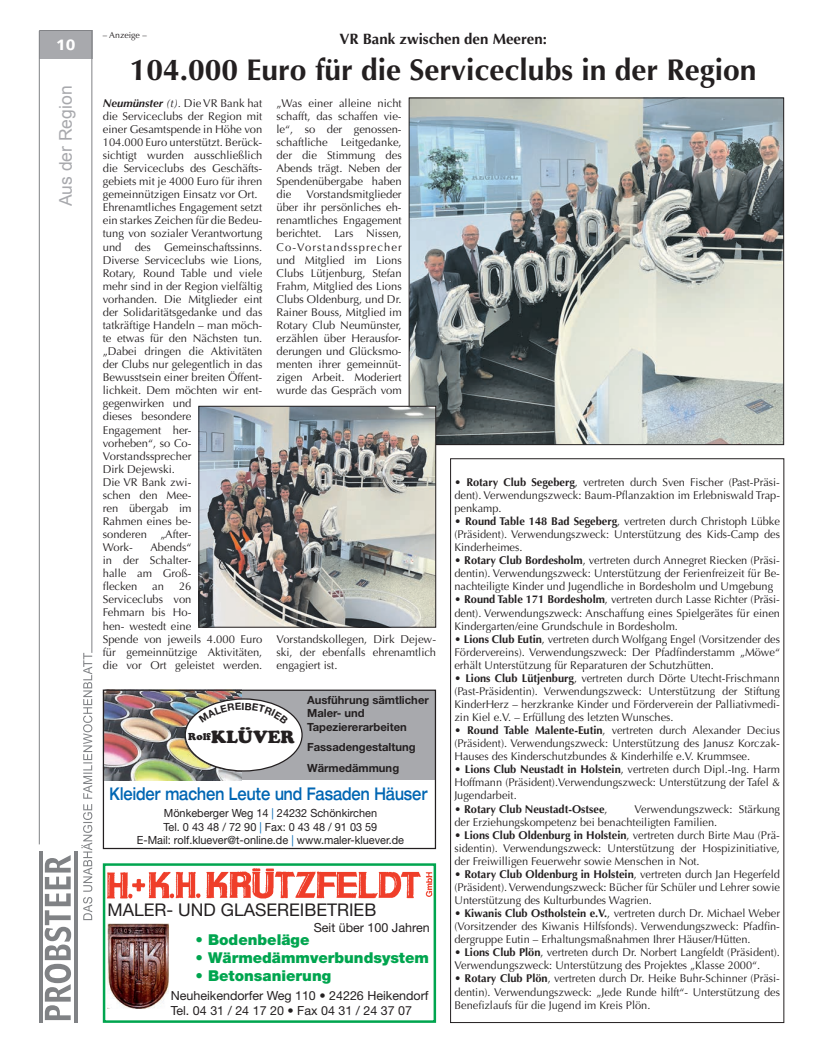
<style>
.page{position:relative;width:819px;height:1053px;background:#fff}
.page>*{position:absolute;margin:0;border:0;box-sizing:border-box;transform-origin:0 0}
.t1{font:700 30px "Optima";color:#231f20}
.t2{font:500 expanded 17.5px "Helvetica Neue";color:#0166b3;scale:.74 1}
.t3{font:17.5px "Helvetica Neue";color:#231f20}
.t4{font:17.5px "Arial";color:#a8a9ad}
.t5{font:17.5px "Cooper Black Std";color:#231f20}
.t6{font:900 15px "Helvetica Neue";color:#00a54f}
.t7{font:700 15px "Optima";color:#231f20}
.t8{font:900 15px "Syntax LT Std";color:#fff}
.t9{font:12.5px/15px "Helvetica Neue";color:#231f20}
.t10{font:11.25px/13px "Optima";color:#231f20;text-align:justify}
.t11{font:11.25px/13.5px "Helvetica Neue";color:#231f20;text-align:center}
.t12{font:700 11.25px/13.5px "Helvetica Neue";color:#231f20}
.t13{font:700 11.25px "Optima";color:#231f20}
.t14{font:700 10px "Helvetica Neue";color:#231f20}
.t15{font:8.75px "Optima";color:#231f20}
.s1{font-weight:700;font-style:italic}
.s2{font-style:italic}
.s3{color:#0166b3}
.s4{font-weight:700}
.s5{font-weight:400}
</style>
<div class="page">
<hr style="left:39px;top:851px;width:4px;height:171px;background:#808285">
<hr style="left:74px;top:851px;width:4px;height:171px;background:#808285">
<svg style="left:39px;top:30px;width:53px;height:989px"></svg>
<div style="left:103px;top:863px;width:333px;height:159px;border:2px solid #00a54f"></div>
<img style="left:103px;top:867px;width:333px;height:32px">
<img style="left:108px;top:923px;width:61px;height:85px">
<div style="left:241px;top:690px;width:195px;height:90px;background:#a8a9ad"></div>
<img style="left:105px;top:691px;width:137px;height:89px">
<div style="left:185px;top:699px;width:117px;height:71px;background:#fff;border-radius:50%"></div>
<div style="left:103px;top:689px;width:333px;height:160px;border:1px solid #231f20"></div>
<img style="left:411px;top:100px;width:371px;height:343px">
<div style="left:409px;top:98px;width:375px;height:347px;border:1px solid #231f20"></div>
<img style="left:200px;top:408px;width:234px;height:217px">
<div style="left:198px;top:406px;width:238px;height:221px;border:1px solid #231f20"></div>
<svg style="left:199px;top:702px;width:89px;height:11px"></svg>
<p class="t8" style="left:56px;top:36px;width:21px">10</p>
<p class="t4" style="left:54px;top:206px;width:122px;rotate:-90deg">Aus der Region</p>
<p class="t15" style="left:103px;top:30px;width:45px">– Anzeige –</p>
<p class="t7" style="left:339px;top:30px;width:209px">VR Bank zwischen den Meeren:</p>
<p class="t1" style="left:130px;top:52px;width:628px">104.000 Euro für die Serviceclubs in der Region</p>
<p class="t10" style="left:103px;top:97px;width:161px;text-align:left"><span class="s1">Neumünster</span> <span class="s2">(t).</span> Die VR Bank hat die Serviceclubs der Region mit einer Gesamtspende in Höhe von<br>104.000 Euro unterstützt. Berück&shy;sichtigt wurden ausschließlich die Serviceclubs des Geschäfts&shy;gebiets mit je 4000 Euro für ihren gemeinnützigen Einsatz vor Ort.<br>Ehrenamtliches Engagement setzt ein starkes Zeichen für die Bedeu&shy;tung von sozialer Verantwortung und des Gemeinschaftssinns.<br>Diverse Serviceclubs wie Lions,<br>Rotary, Round Table und viele mehr sind in der Region vielfältig vorhanden. Die Mitglieder eint der Solidaritätsgedanke und das tatkräftige Handeln – man möch&shy;te etwas für den Nächsten tun. „Dabei dringen die Aktivitäten der Clubs nur gelegentlich in das<br>Bewusstsein einer breiten Öffent&shy;lichkeit. Dem möchten wir ent&shy;gegenwirken und<br>dieses besondere<br>Engagement her-<br>vorheben“, so Co-<br>Vorstandssprecher<br>Dirk Dejewski.<br>Die VR Bank zwi-<br>schen den Mee-<br>ren übergab im<br>Rahmen eines be-<br>sonderen „After-<br>Work-</p>
<p class="t10" style="left:103px;top:541px;width:90px;text-indent:48px">Abends“ in der Schalter&shy;halle am Groß&shy;flecken</p>
<p class="t10" style="left:103px;top:580px;width:161px;text-align:left;text-indent:76px">26<br>Serviceclubs von<br>Fehmarn bis Ho-<br>hen- westedt eine<br>Spende von jeweils 4.000 Euro für gemeinnützige Aktivitäten, die vor Ort geleistet werden.</p>
<p class="t10" style="left:152px;top:580px;width:13px">an</p>
<p class="t10" style="left:276px;top:96px;width:127px">„Was einer alleine nicht schafft, das schaffen vie&shy;le“, so der genossen&shy;schaftliche Leitgedanke, der die Stimmung des Abends trägt. Neben der Spendenübergabe haben die</p>
<p class="t10" style="left:276px;top:188px;width:127px;text-indent:30px">Vorstandsmitglieder über ihr persönliches eh&shy;renamtliches Engagement berichtet. Lars Nissen, Co-Vorstandssprecher und Mitglied im Lions Clubs Lütjenburg, Stefan Frahm, Mitglied des Lions Clubs Oldenburg, und Dr.<br>Rainer Bouss, Mitglied im Rotary Club Neumünster, erzählen über Herausfor&shy;derungen und Glücksmo&shy;menten ihrer gemeinnüt&shy;zigen Arbeit. Moderiert wurde das Gespräch vom</p>
<p class="t10" style="left:276px;top:632px;width:161px">Vorstandskollegen, Dirk Dejew&shy;ski, der ebenfalls ehrenamtlich engagiert ist.</p>
<p class="t14" style="left:241px;top:699px;width:5px">I</p>
<p class="t12" style="left:307px;top:692px;width:123px">Ausführung sämtlicher<br>Maler- und<br>Tapeziererarbeiten</p>
<p class="t12" style="left:307px;top:736px;width:110px;line-height:20.6px">Fassadengestaltung<br>Wärmedämmung</p>
<p class="t2" style="left:109px;top:782px;width:431px">Kleider machen Leute und Fasaden Häuser</p>
<p class="t5" style="left:188px;top:726px;width:108px"><sup>Rolf</sup>KLÜVER</p>
<p class="t11" style="left:137px;top:806px;width:269px">Mönkeberger Weg 14 <span class="s3">|</span> 24232 Schönkirchen<br>Tel. 0 43 48 / 72 90 <span class="s3">|</span> Fax: 0 43 48 / 91 03 59<br>E-Mail: rolf.kluever@t-online.de <span class="s3">|</span> www.maler-kluever.de</p>
<p class="t3" style="left:107px;top:899px;width:270px">MALER- UND GLASEREIBETRIEB</p>
<p class="t6" style="left:195px;top:930px;width:115px">• Bodenbeläge</p>
<p class="t6" style="left:195px;top:948px;width:235px">• Wärmedämmverbundsystem</p>
<p class="t6" style="left:195px;top:966px;width:137px">• Betonsanierung</p>
<p class="t9" style="left:171px;top:987px;width:259px">Neuheikendorfer Weg 110 • 24226 Heikendorf<br>Tel. 04 31 / 24 17 20 • Fax 04 31 / 24 37 07</p>
<p class="t9" style="left:314px;top:919px;width:117px">Seit über 100 Jahren</p>
<p class="t10" style="left:454px;top:475px;width:327px"><span class="s4">• Rotary Club Segeberg</span>, vertreten durch Sven Fischer (Past-Präsi&shy;dent). Verwendungszweck: Baum-Pflanzaktion im Erlebniswald Trap&shy;penkamp.</p>
<p class="t10" style="left:454px;top:515px;width:327px"><span class="s4">• Round Table 148 Bad Segeberg</span>, vertreten durch Christoph Lübke (Präsident). Verwendungszweck: Unterstützung des Kids-Camp des Kinderheimes.</p>
<p class="t10" style="left:454px;top:554px;width:327px"><span class="s4">• Rotary Club Bordesholm</span>, vertreten durch Annegret Riecken (Präsi&shy;dentin). Verwendungszweck: Unterstützung der Ferienfreizeit für Be&shy;nachteiligte Kinder und Jugendliche in Bordesholm und Umgebung</p>
<p class="t10" style="left:454px;top:593px;width:327px"><span class="s4">• Round Table 171 Bordesholm</span>, vertreten durch Lasse Richter (Präsi&shy;dent). Verwendungszweck: Anschaffung eines Spielgerätes für einen Kindergarten/eine Grundschule in Bordesholm.</p>
<p class="t10" style="left:454px;top:632px;width:327px"><span class="s4">• Lions Club Eutin</span>, vertreten durch Wolfgang Engel (Vorsitzender des Fördervereins). Verwendungszweck: Der Pfadfinderstamm „Möwe“ erhält Unterstützung für Reparaturen der Schutzhütten.</p>
<p class="t10" style="left:454px;top:671px;width:327px"><span class="s4">• Lions Club Lütjenburg</span>, vertreten durch Dörte Utecht-Frischmann (Past-Präsidentin). Verwendungszweck: Unterstützung der Stiftung KinderHerz – herzkranke Kinder und Förderverein der Palliativmedi&shy;zin Kiel e.V. – Erfüllung des letzten Wunsches.</p>
<p class="t10" style="left:454px;top:724px;width:327px"><span class="s4">• Round Table Malente-Eutin</span>, vertreten durch Alexander Decius (Präsident). Verwendungszweck: Unterstützung des Janusz Korczak-Hauses des Kinderschutzbundes &amp; Kinderhilfe e.V. Krummsee.</p>
<p class="t10" style="left:454px;top:763px;width:327px"><span class="s4">• Lions Club Neustadt in Holstein</span>, vertreten durch Dipl.-Ing. Harm Hoffmann (Präsident).Verwendungszweck: Unterstützung der Tafel &amp; Jugendarbeit.</p>
<p class="t13" style="left:454px;top:802px;width:155px">• Rotary Club Neustadt-Ostsee<span class="s5">,</span></p>
<p class="t10" style="left:454px;top:802px;width:327px;text-indent:180px">Verwendungszweck: Stärkung der Erziehungskompetenz bei benachteiligten Familien.</p>
<p class="t10" style="left:454px;top:828px;width:327px"><span class="s4">• Lions Club Oldenburg in Holstein</span>, vertreten durch Birte Mau (Prä&shy;sidentin). Verwendungszweck: Unterstützung der Hospizinitiative, der Freiwilligen Feuerwehr sowie Menschen in Not.</p>
<p class="t10" style="left:454px;top:867px;width:327px"><span class="s4">• Rotary Club Oldenburg in Holstein</span>, vertreten durch Jan Hegerfeld (Präsident). Verwendungszweck: Bücher für Schüler und Lehrer sowie Unterstützung des Kulturbundes Wagrien.</p>
<p class="t10" style="left:454px;top:906px;width:327px"><span class="s4">• Kiwanis Club Ostholstein e.V.</span>, vertreten durch Dr. Michael Weber (Vorsitzender des Kiwanis Hilfsfonds). Verwendungszweck: Pfadfin&shy;dergruppe Eutin – Erhaltungsmaßnahmen Ihrer Häuser/Hütten.</p>
<p class="t10" style="left:454px;top:946px;width:327px"><span class="s4">• Lions Club Plön</span>, vertreten durch Dr. Norbert Langfeldt (Präsident).<br>Verwendungszweck: Unterstützung des Projektes „Klasse 2000“.</p>
<p class="t10" style="left:454px;top:972px;width:327px"><span class="s4">• Rotary Club Plön</span>, vertreten durch Dr. Heike Buhr-Schinner (Präsi&shy;dentin). Verwendungszweck: „Jede Runde hilft“- Unterstützung des Benefizlaufs für die Jugend im Kreis Plön.</p>
</div>
